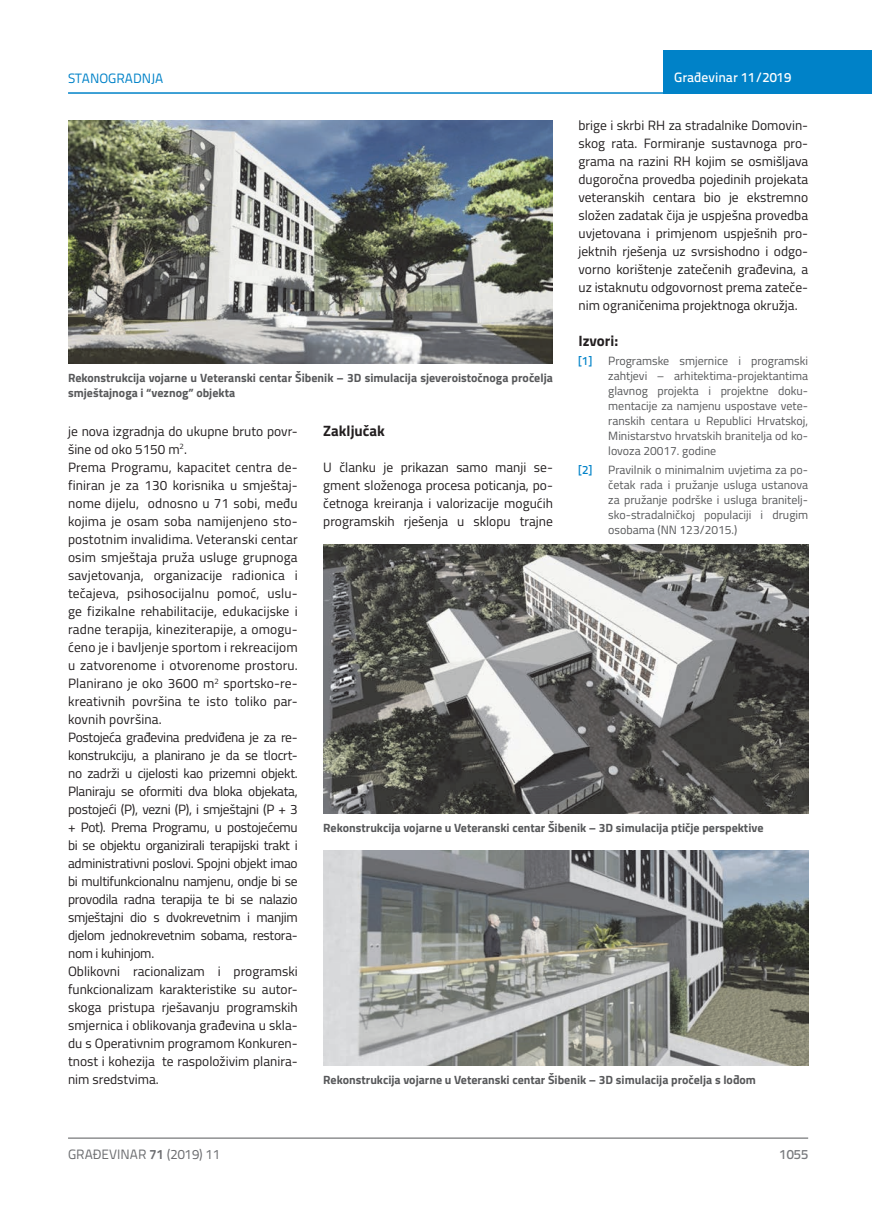
<style>
.page{position:relative;width:872px;height:1212px;background:#fff}
.page>*{position:absolute;margin:0;border:0;box-sizing:border-box;transform-origin:0 0}
.t1{font:700 15px "Titillium";color:#231f20}
.t2{font:13.5px/18px "Titillium";color:#231f20;text-align:justify}
.t3{font:13.5px "Titillium Text 22 L";color:#6c6d70}
.t4{font:500 13.5px "Titillium Text 22 L";color:#fff}
.t5{font:13.5px "Titillium Text 22 L";color:#0082c8}
.t6{font:500 13.5px "Titillium Text 22 L";color:#787a7d}
.t7{font:12px/15px "Titillium";color:#57585a;text-align:justify}
.t8{font:700 12px/15px "Titillium";color:#57585a}
.t9{font:500 12px "Titillium Text 22 L";color:#0082c8}
.s1{font-weight:700}
</style>
<div class="page">
<div style="left:663px;top:50px;width:209px;height:44px;background:#0082c8"></div>
<hr style="left:68px;top:92px;width:804px;height:2px;background:#0082c8">
<hr style="left:68px;top:1138px;width:740px;height:1px;background:#57585a">
<img style="left:68px;top:120px;width:485px;height:244px">
<img style="left:323px;top:544px;width:485px;height:269px">
<img style="left:323px;top:850px;width:485px;height:216px">
<p class="t5" style="left:68px;top:68px;width:97px">STANOGRADNJA</p>
<p class="t4" style="left:674px;top:67px;width:118px">Građevinar 11/2019</p>
<p class="t2" style="left:578px;top:115px;width:231px">brige i skrbi RH za stradalnike Domovin&shy;skog rata. Formiranje sustavnoga pro&shy;grama na razini RH kojim se osmišljava dugoročna provedba pojedinih projekata veteranskih centara bio je ekstremno složen zadatak čija je uspješna provedba uvjetovana i primjenom uspješnih pro&shy;jektnih rješenja uz svrsishodno i odgo&shy;vorno korištenje zatečenih građevina, a uz istaknutu odgovornost prema zateče&shy;nim ograničenima projektnoga okružja.</p>
<p class="t1" style="left:578px;top:329px;width:41px">Izvori:</p>
<p class="t9" style="left:578px;top:352px;width:15px">[1]</p>
<p class="t7" style="left:608px;top:353px;width:201px">Programske smjernice i programski zahtjevi – arhitektima-projektantima glavnog projekta i projektne doku&shy;mentacije za namjenu uspostave vete&shy;ranskih centara u Republici Hrvatskoj, Ministarstvo hrvatskih branitelja od ko&shy;lovoza 20017. godine</p>
<p class="t9" style="left:578px;top:461px;width:15px">[2]</p>
<p class="t7" style="left:608px;top:462px;width:201px">Pravilnik o minimalnim uvjetima za po&shy;četak rada i pružanje usluga ustanova za pružanje podrške i usluga branitelj&shy;sko-stradalničkoj populaciji i drugim osobama (NN 123/2015.)</p>
<p class="t8" style="left:68px;top:369px;width:486px">Rekonstrukcija vojarne u Veteranski centar Šibenik – 3D simulacija sjeveroistočnoga pročelja smještajnoga i “veznog” objekta</p>
<p class="t2" style="left:68px;top:421px;width:231px;text-align:left">je nova izgradnja do ukupne bruto povr&shy;šine od oko 5150 m<sup>2</sup>.<br>Prema Programu, kapacitet centra de&shy;finiran je za 130 korisnika u smještaj&shy;nome dijelu, odnosno u 71 sobi, među kojima je osam soba namijenjeno sto&shy;postotnim invalidima. Veteranski centar osim smještaja pruža usluge grupnoga savjetovanja, organizacije radionica i tečajeva, psihosocijalnu pomoć, uslu&shy;ge fizikalne rehabilitacije, edukacijske i radne terapija, kineziterapije, a omogu&shy;ćeno je i bavljenje sportom i rekreacijom u zatvorenome i otvorenome prostoru.<br>Planirano je oko 3600 m<sup>2</sup> sportsko-re&shy;kreativnih površina te isto toliko par&shy;kovnih površina.<br>Postojeća građevina predviđena je za re&shy;konstrukciju, a planirano je da se tlocrt&shy;no zadrži u cijelosti kao prizemni objekt.<br>Planiraju se oformiti dva bloka objekata, postojeći (P), vezni (P), i smještajni (P + 3 + Pot). Prema Programu, u postojećemu bi se objektu organizirali terapijski trakt i administrativni poslovi. Spojni objekt imao bi multifunkcionalnu namjenu, ondje bi se provodila radna terapija te bi se nalazio smještajni dio s dvokrevetnim i manjim djelom jednokrevetnim sobama, restora&shy;nom i kuhinjom.<br>Oblikovni racionalizam i programski funkcionalizam karakteristike su autor&shy;skoga pristupa rješavanju programskih smjernica i oblikovanja građevina u skla&shy;du s Operativnim programom Konkuren&shy;tnost i kohezija te raspoloživim planira&shy;nim sredstvima.</p>
<p class="t1" style="left:323px;top:419px;width:63px">Zaključak</p>
<p class="t2" style="left:323px;top:457px;width:231px">U članku je prikazan samo manji se&shy;gment složenoga procesa poticanja, po&shy;četnoga kreiranja i valorizacije mogućih programskih rješenja u sklopu trajne</p>
<p class="t8" style="left:323px;top:820px;width:442px">Rekonstrukcija vojarne u Veteranski centar Šibenik – 3D simulacija ptičje perspektive</p>
<p class="t8" style="left:323px;top:1072px;width:434px">Rekonstrukcija vojarne u Veteranski centar Šibenik – 3D simulacija pročelja s lođom</p>
<p class="t3" style="left:68px;top:1144px;width:154px">GRAĐEVINAR <span class="s1">71</span> (2019) 11</p>
<p class="t6" style="left:779px;top:1144px;width:30px">1055</p>
</div>
